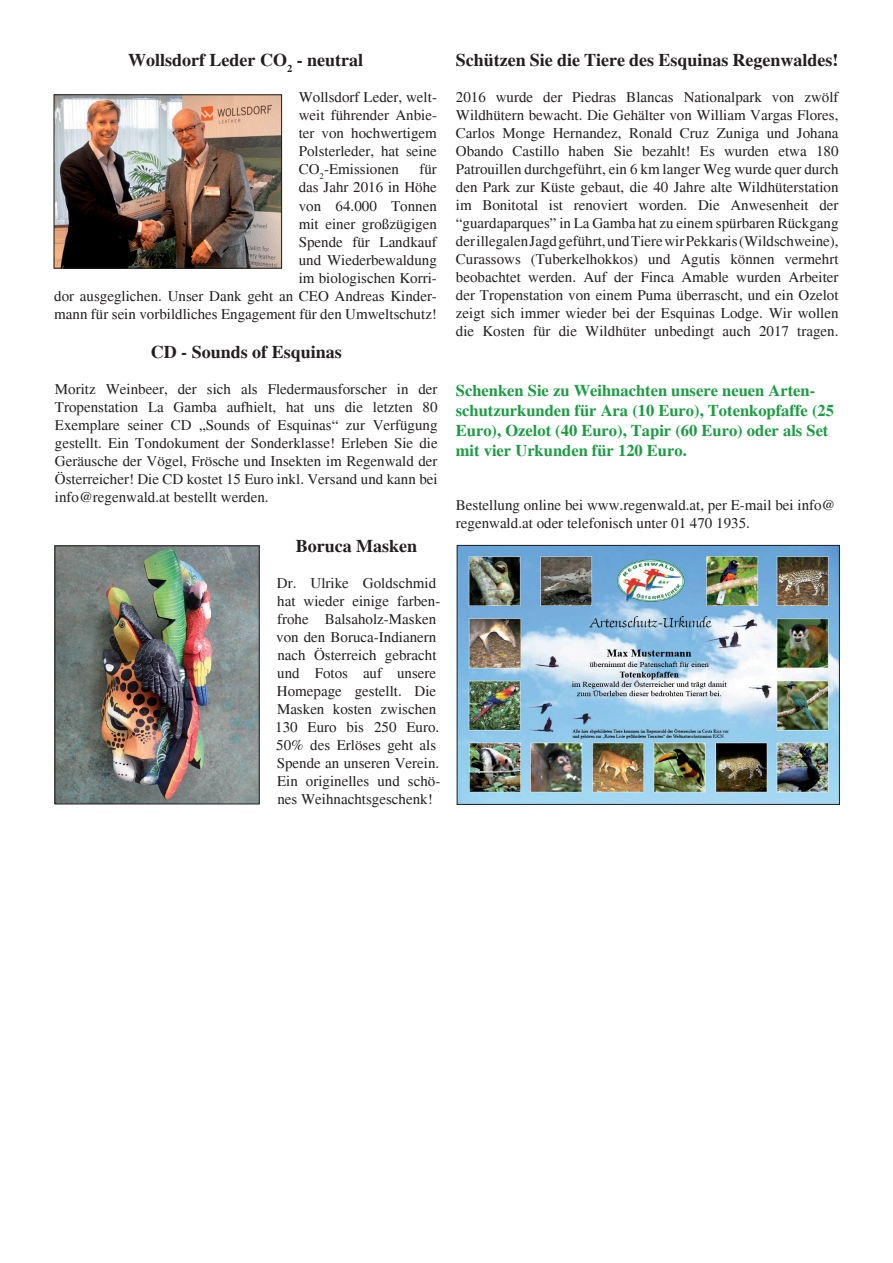
<style>
.page{position:relative;width:893px;height:1263px;background:#fff}
.page>*{position:absolute;margin:0;border:0;box-sizing:border-box;transform-origin:0 0}
.t1{font:700 18px "Times";color:#231f20}
.t2{font:700 16.5px/19.8px "Times";color:#1b9c42}
.t3{font:15px/18px "Times";color:#231f20;text-align:justify}
</style>
<div class="page">
<img style="left:459px;top:547px;width:379px;height:256px">
<div style="left:457px;top:545px;width:383px;height:260px;border:1px solid #231f20"></div>
<img style="left:56px;top:97px;width:224px;height:169px">
<div style="left:54px;top:95px;width:228px;height:173px;border:1px solid #1f1e1a"></div>
<img style="left:57px;top:548px;width:200px;height:254px">
<div style="left:55px;top:546px;width:204px;height:258px;border:1px solid #231f20"></div>
<p class="t1" style="left:128px;top:50px;width:237px">Wollsdorf Leder CO<sub>2</sub> - neutral</p>
<p class="t3" style="left:299px;top:89px;width:140px">Wollsdorf Leder, welt&shy;weit führender Anbie&shy;ter von hochwertigem Polsterleder, hat seine CO<sub>2</sub>-Emissionen</p>
<p class="t3" style="left:54px;top:161px;width:384px;text-align:right">für<br>das Jahr 2016 in Höhe<br>von 64.000 Tonnen<br>mit einer großzügigen<br>Spende für Landkauf<br>und Wiederbewaldung<br>im biologischen Korri-<br>dor ausgeglichen. Unser Dank geht an CEO Andreas Kinder&shy;mann für sein vorbildliches Engagement für den Umweltschutz!</p>
<p class="t1" style="left:151px;top:341px;width:193px">CD - Sounds of Esquinas</p>
<p class="t3" style="left:55px;top:380px;width:384px">Moritz Weinbeer, der sich als Fledermausforscher in der Tropenstation La Gamba aufhielt, hat uns die letzten 80<br>Exemplare seiner CD „Sounds of Esquinas“ zur Verfügung gestellt. Ein Tondokument der Sonderklasse! Erleben Sie die Geräusche der Vögel, Frösche und Insekten im Regenwald der Österreicher! Die CD kostet 15 Euro inkl. Versand und kann bei info@regenwald.at bestellt werden.</p>
<p class="t1" style="left:296px;top:535px;width:123px">Boruca Masken</p>
<p class="t3" style="left:275px;top:574px;width:167px;text-align:left">Dr. Ulrike Goldschmid hat wieder einige farben&shy;frohe Balsaholz-Masken von den Boruca-Indianern nach Österreich gebracht und Fotos auf unsere<br>Homepage gestellt. Die<br>Masken kosten zwischen<br>130 Euro bis 250 Euro.<br>50% des Erlöses geht als<br>Spende an unseren Verein.<br>Ein originelles und schö&shy;nes Weihnachtsgeschenk!</p>
<p class="t1" style="left:456px;top:49px;width:384px">Schützen Sie die Tiere des Esquinas Regenwaldes!</p>
<p class="t3" style="left:456px;top:88px;width:384px">2016 wurde der Piedras Blancas Nationalpark von zwölf Wildhütern bewacht. Die Gehälter von William Vargas Flores, Carlos Monge Hernandez, Ronald Cruz Zuniga und Johana Obando Castillo haben Sie bezahlt! Es wurden etwa 180<br>Patrouillen durchgeführt, ein 6 km langer Weg wurde quer durch den Park zur Küste gebaut, die 40 Jahre alte Wildhüterstation im Bonitotal ist renoviert worden. Die Anwesenheit der “guardaparques” in La Gamba hat zu einem spürbaren Rückgang der illegalen Jagd geführt, und Tiere wir Pekkaris (Wildschweine), Curassows (Tuberkelhokkos) und Agutis können vermehrt beobachtet werden. Auf der Finca Amable wurden Arbeiter der Tropenstation von einem Puma überrascht, und ein Ozelot zeigt sich immer wieder bei der Esquinas Lodge. Wir wollen die Kosten für die Wildhüter unbedingt auch 2017 tragen.</p>
<p class="t2" style="left:456px;top:381px;width:380px">Schenken Sie zu Weihnachten unsere neuen Arten&shy;schutzurkunden für Ara (10 Euro), Totenkopfaffe (25<br>Euro), Ozelot (40 Euro), Tapir (60 Euro) oder als Set mit vier Urkunden für 120 Euro.</p>
<p class="t3" style="left:456px;top:496px;width:381px">Bestellung online bei www.regenwald.at, per E-mail bei info@ regenwald.at oder telefonisch unter 01 470 1935.</p>
</div>
